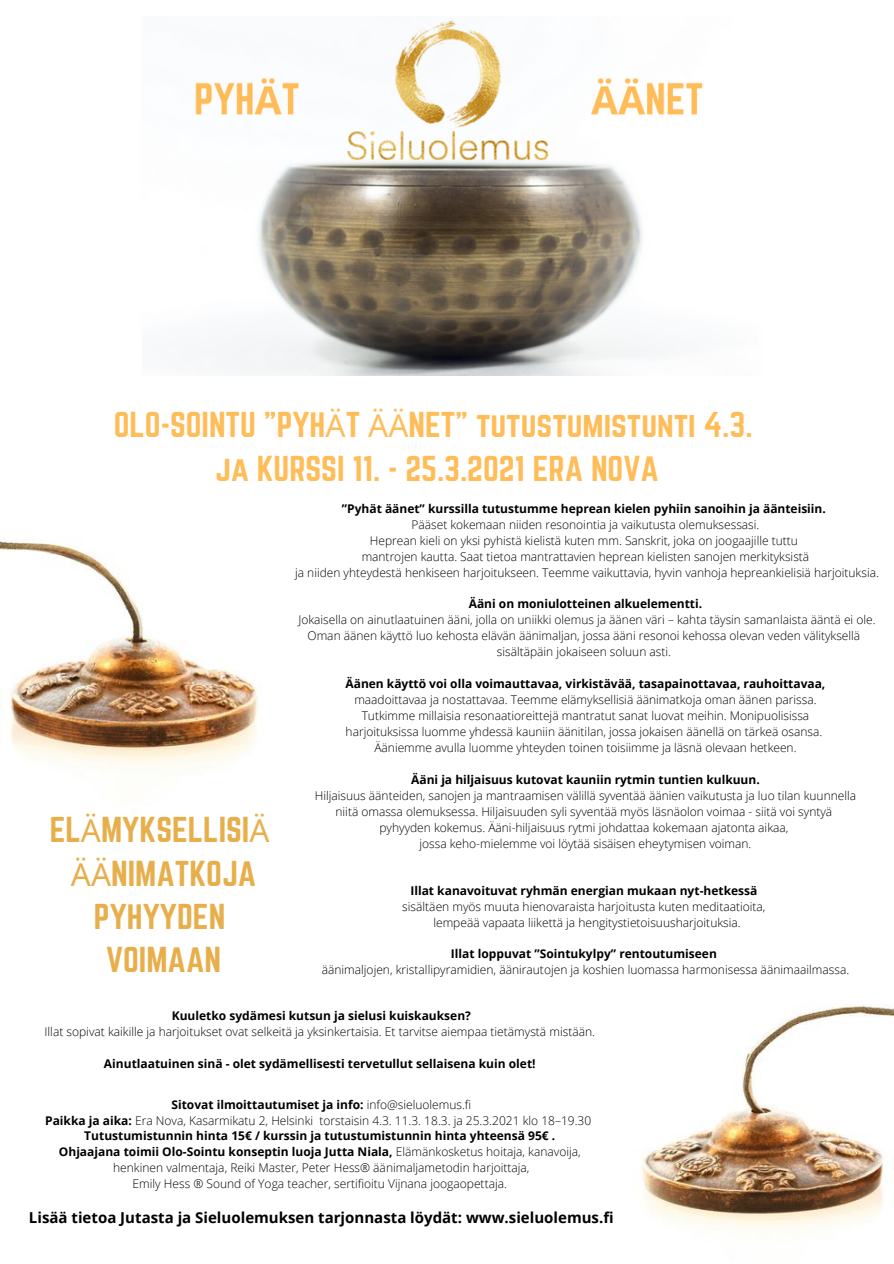
<style>
.page{position:relative;width:894px;height:1264px;background:#fff}
.page>*{position:absolute;margin:0;border:0;box-sizing:border-box;transform-origin:0 0}
.t1{font:31.5px/44px "Norwester";color:#ffbd59;text-align:center}
.t2{font:31.5px/43.3px "Norwester";color:#e7af4c;text-align:center}
.t3{font:700 15px "Open Sans";color:#000}
.t4{font:300 12px/15.9px "Open Sans";color:#000;text-align:center}
.t5{font:700 12px "Open Sans";color:#000}
.s1{font-family:"Noto Sans"}
.s2{font-weight:700}
</style>
<div class="page">
<img style="left:195px;top:20px;width:508px;height:356px">
<img style="left:642px;top:1004px;width:251px;height:225px">
<img style="left:0;top:540px;width:258px;height:229px">
<h1 class="t1" style="left:114px;top:403px;width:640px">OLO-SOINTU "PYH<span class="s1">Ä</span>T <span class="s1">ÄÄ</span>NET" tutustumistunti 4.3. ja KURSSI 11. - 25.3.2021 ERA NOVA</h1>
<h1 class="t2" style="left:50px;top:809px;width:221px">EL<span class="s1">Ä</span>MYKSELLISI<span class="s1">Ä<br>ÄÄ</span>NIMATKOJA<br>PYHYYDEN<br>VOIMAAN</h1>
<p class="t5" style="left:342px;top:500px;width:485px">”Pyhät äänet” kurssilla tutustumme heprean kielen pyhiin sanoihin ja äänteisiin.</p>
<p class="t4" style="left:295px;top:516px;width:585px">Pääset kokemaan niiden resonointia ja vaikutusta olemuksessasi.<br>Heprean kieli on yksi pyhistä kielistä kuten mm. Sanskrit, joka on joogaajille tuttu<br>mantrojen kautta. Saat tietoa mantrattavien heprean kielisten sanojen merkityksistä<br>ja niiden yhteydestä henkiseen harjoitukseen. Teemme vaikuttavia, hyvin vanhoja hepreankielisiä harjoituksia.</p>
<p class="t5" style="left:468px;top:595px;width:235px">Ääni on moniulotteinen alkuelementti.</p>
<p class="t4" style="left:298px;top:612px;width:578px">Jokaisella on ainutlaatuinen ääni, jolla on uniikki olemus ja äänen väri – kahta täysin samanlaista ääntä ei ole.<br>Oman äänen käyttö luo kehosta elävän äänimaljan, jossa ääni resonoi kehossa olevan veden välityksellä sisältäpäin jokaiseen soluun asti.</p>
<p class="t5" style="left:345px;top:675px;width:481px">Äänen käyttö voi olla voimauttavaa, virkistävää, tasapainottavaa, rauhoittavaa,</p>
<p class="t4" style="left:345px;top:691px;width:478px">maadoittavaa ja nostattavaa. Teemme elämyksellisiä äänimatkoja oman äänen parissa.<br>Tutkimme millaisia resonaatioreittejä mantratut sanat luovat meihin. Monipuolisissa harjoituksissa luomme yhdessä kauniin äänitilan, jossa jokaisen äänellä on tärkeä osansa.<br>Ääniemme avulla luomme yhteyden toinen toisiimme ja läsnä olevaan hetkeen.</p>
<p class="t5" style="left:411px;top:771px;width:350px">Ääni ja hiljaisuus kutovat kauniin rytmin tuntien kulkuun.</p>
<p class="t4" style="left:315px;top:787px;width:542px">Hiljaisuus äänteiden, sanojen ja mantraamisen välillä syventää äänien vaikutusta ja luo tilan kuunnella niitä omassa olemuksessa. Hiljaisuuden syli syventää myös läsnäolon voimaa - siitä voi syntyä pyhyyden kokemus. Ääni-hiljaisuus rytmi johdattaa kokemaan ajatonta aikaa,<br>jossa keho-mielemme voi löytää sisäisen eheytymisen voiman.</p>
<p class="t5" style="left:410px;top:882px;width:348px">Illat kanavoituvat ryhmän energian mukaan nyt-hetkessä</p>
<p class="t4" style="left:402px;top:898px;width:364px">sisältäen myös muuta hienovaraista harjoitusta kuten meditaatioita, lempeää vapaata liikettä ja hengitystietoisuusharjoituksia.</p>
<p class="t5" style="left:451px;top:945px;width:267px">Illat loppuvat ”Sointukylpy” rentoutumiseen</p>
<p class="t4" style="left:321px;top:961px;width:529px">äänimaljojen, kristallipyramidien, äänirautojen ja koshien luomassa harmonisessa äänimaailmassa.</p>
<p class="t5" style="left:172px;top:1007px;width:300px">Kuuletko sydämesi kutsun ja sielusi kuiskauksen?</p>
<p class="t4" style="left:45px;top:1023px;width:552px">Illat sopivat kaikille ja harjoitukset ovat selkeitä ja yksinkertaisia. Et tarvitse aiempaa tietämystä mistään.</p>
<p class="t5" style="left:104px;top:1054px;width:433px">Ainutlaatuinen sinä - olet sydämellisesti tervetullut sellaisena kuin olet!</p>
<p class="t4" style="left:45px;top:1096px;width:547px"><span class="s2">Sitovat ilmoittautumiset ja info:</span> info@sieluolemus.fi<br><span class="s2">Paikka ja aika:</span> Era Nova, Kasarmikatu 2, Helsinki torstaisin 4.3. 11.3. 18.3. ja 25.3.2021 klo 18–19.30<br><span class="s2">Tutustumistunnin hinta 15€ / kurssin ja tutustumistunnin hinta yhteensä 95€ .<br>Ohjaajana toimii Olo-Sointu konseptin luoja Jutta Niala,</span> Elämänkosketus hoitaja, kanavoija, henkinen valmentaja, Reiki Master, Peter Hess® äänimaljametodin harjoittaja,<br>Emily Hess ® Sound of Yoga teacher, sertifioitu Vijnana joogaopettaja.</p>
<p class="t3" style="left:29px;top:1206px;width:586px">Lisää tietoa Jutasta ja Sieluolemuksen tarjonnasta löydät: www.sieluolemus.fi</p>
</div>
